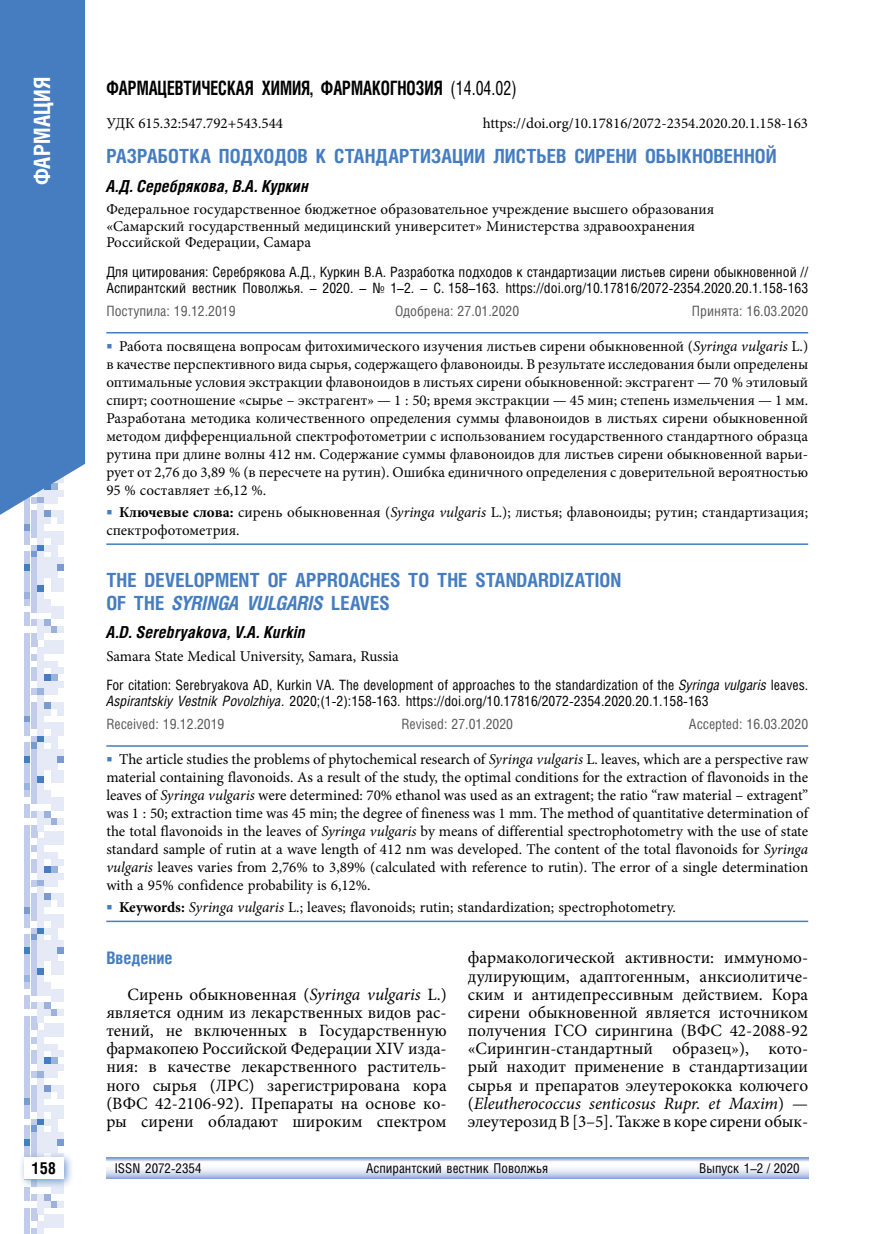
<style>
.page{position:relative;width:872px;height:1234px;background:#fff}
.page>*{position:absolute;margin:0;border:0;box-sizing:border-box;transform-origin:0 0}
.t1{font:700 22.5px "Helios Cond C";letter-spacing:.01em;color:#fff}
.t2{font:700 19.8px "Helios Cond C";color:#000;scale:.83 1}
.t3{font:19.8px "Helios Cond C";color:#000;scale:.83 1}
.t4{font:700 19.5px/22.5px "Helios Cond C";color:#457dc0}
.t5{font:17.25px/18.1px "Minion Pro";color:#000;text-align:justify}
.t6{font:700 17.25px "Helios Cond C";color:#457dc0}
.t7{font:italic 700 16.5px "Helios Cond C";letter-spacing:.02em;color:#000}
.t8{font:700 16.5px "Helios Cond C";color:#000}
.t9{font:15px/18px "Minion Pro";color:#000}
.t10{font:14.25px/16.5px "Helios Cond C";color:#000}
.t11{font:14.25px "Helios Cond C";color:#58595b}
.t12{font:13.5px "Helios Cond C";color:#000}
.s1{font-weight:700}
.s2{color:#457dc0}
.s3{font-style:italic}
</style>
<div class="page">
<svg style="left:24px;top:527px;width:40px;height:37px"></svg>
<div style="left:24px;top:564px;width:6px;height:7px;background:#457dc0"></div>
<div style="left:31px;top:564px;width:6px;height:7px;background:#c0cce9"></div>
<div style="left:38px;top:564px;width:6px;height:7px;background:#e6eaf6"></div>
<div style="left:44px;top:564px;width:6px;height:7px;background:#e6eaf6"></div>
<div style="left:51px;top:564px;width:6px;height:7px;background:#e6eaf6"></div>
<div style="left:58px;top:564px;width:6px;height:7px;background:#799bd0"></div>
<svg style="left:24px;top:571px;width:40px;height:144px"></svg>
<div style="left:24px;top:715px;width:6px;height:7px;background:#799bd0"></div>
<div style="left:31px;top:715px;width:6px;height:7px;background:#c0cce9"></div>
<div style="left:38px;top:715px;width:6px;height:7px;background:#e6eaf6"></div>
<svg style="left:24px;top:722px;width:40px;height:47px"></svg>
<div style="left:24px;top:769px;width:6px;height:7px;background:#c0cce9"></div>
<div style="left:31px;top:769px;width:6px;height:7px;background:#c0cce9"></div>
<div style="left:38px;top:769px;width:6px;height:7px;background:#e6eaf6"></div>
<div style="left:51px;top:769px;width:6px;height:7px;background:#e6eaf6"></div>
<div style="left:58px;top:769px;width:6px;height:7px;background:#e6eaf6"></div>
<svg style="left:24px;top:776px;width:40px;height:253px"></svg>
<div style="left:24px;top:1029px;width:6px;height:7px;background:#c0cce9"></div>
<div style="left:38px;top:1029px;width:6px;height:7px;background:#e6eaf6"></div>
<div style="left:44px;top:1029px;width:6px;height:7px;background:#e6eaf6"></div>
<div style="left:51px;top:1029px;width:6px;height:7px;background:#e6eaf6"></div>
<div style="left:58px;top:1029px;width:6px;height:7px;background:#e6eaf6"></div>
<svg style="left:24px;top:1036px;width:40px;height:41px"></svg>
<div style="left:24px;top:1077px;width:6px;height:7px;background:#c0cce9"></div>
<div style="left:38px;top:1077px;width:6px;height:7px;background:#e6eaf6"></div>
<svg style="left:24px;top:1084px;width:40px;height:54px"></svg>
<div style="left:24px;top:1138px;width:6px;height:7px;background:#457dc0"></div>
<div style="left:31px;top:1138px;width:6px;height:7px;background:#c0cce9"></div>
<div style="left:38px;top:1138px;width:6px;height:7px;background:#e6eaf6"></div>
<div style="left:44px;top:1138px;width:6px;height:7px;background:#e6eaf6"></div>
<div style="left:51px;top:1138px;width:6px;height:7px;background:#e6eaf6"></div>
<div style="left:58px;top:1138px;width:6px;height:7px;background:#799bd0"></div>
<svg style="left:24px;top:1145px;width:40px;height:6px"></svg>
<div style="left:24px;top:1186px;width:6px;height:7px;background:#c0cce9"></div>
<div style="left:51px;top:1186px;width:6px;height:7px;background:#e6eaf6"></div>
<div style="left:58px;top:1186px;width:6px;height:7px;background:#e6eaf6"></div>
<svg style="left:24px;top:1193px;width:40px;height:40px"></svg>
<div style="left:18px;top:1151px;width:56px;height:37px;background:#457dc0;opacity:.75"></div>
<div style="left:24px;top:1157px;width:40px;height:21px;background:#fff"></div>
<svg style="left:0;top:0;width:85px;height:527px;background:#5085c4"></svg>
<svg style="left:106px;top:1157px;width:702px;height:21px"></svg>
<hr style="left:106px;top:332px;width:702px;height:1px;background:#457dc0">
<hr style="left:106px;top:543px;width:702px;height:2px;background:#457dc0">
<hr style="left:106px;top:745px;width:702px;height:1px;background:#457dc0">
<hr style="left:106px;top:920px;width:702px;height:1px;background:#457dc0">
<h1 class="t1" style="left:29px;top:185px;width:110px;rotate:-90deg">Фармация</h1>
<h2 class="t2" style="left:106px;top:76px;width:28px">ФАРМАЦ</h2>
<h2 class="t2" style="left:167px;top:76px;width:138px">ЕВТИЧЕСКАЯ ХИМИЯ</h2>
<h2 class="t2" style="left:310px;top:76px;width:41px">, ФАРМА</h2>
<h2 class="t3" style="left:372px;top:76px;width:175px"><span class="s1">КОГНОЗИЯ</span> (14.04.02)</h2>
<p class="t9" style="left:106px;top:114px;width:178px">УДК 615.32:547.792+543.544</p>
<p class="t9" style="left:483px;top:114px;width:327px">https://doi.org/10.17816/2072-2354.2020.20.1.158-163</p>
<h3 class="t4" style="left:106px;top:145px;width:347px">РАЗРАБОТКА ПОДХОДОВ К СТАНДАРТИЗАЦИИ</h3>
<h3 class="t4" style="left:493px;top:145px;width:285px">ЛИСТЬЕВ СИРЕНИ ОБЫКНОВЕННОЙ</h3>
<p class="t7" style="left:106px;top:176px;width:204px">А.Д. Серебрякова, В.А. Куркин</p>
<p class="t9" style="left:106px;top:201px;width:609px;line-height:16.5px">Федеральное государственное бюджетное образовательное учреждение высшего образования «Самарский государственный медицинский университет» Министерства здравоохранения<br>Российской Федерации, Самара</p>
<p class="t10" style="left:106px;top:263px;width:703px">Для цитирования: Серебрякова А.Д., Куркин В.А. Разработка подходов к стандартизации листьев сирени обыкновенной //<br>Аспирантский вестник Поволжья. – 2020. – № 1–2. – С. 158–163. https://doi.org/10.17816/2072-2354.2020.20.1.158-163</p>
<p class="t11" style="left:106px;top:302px;width:131px">Поступила: 19.12.2019</p>
<p class="t11" style="left:395px;top:302px;width:125px">Одобрена: 27.01.2020</p>
<p class="t11" style="left:692px;top:302px;width:118px">Принята: 16.03.2020</p>
<p class="t9" style="left:106px;top:337px;width:703px;text-align:justify"><span class="s2">■</span> Работа посвящена вопросам фитохимического изучения листьев сирени обыкновенной (<span class="s3">Syringa vulgaris</span> L.) в качестве перспективного вида сырья, содержащего флавоноиды. В результате исследования были определены оптимальные условия экстракции флавоноидов в листьях сирени обыкновенной: экстрагент — 70 % этиловый спирт; соотношение «сырье – экстрагент» — 1 : 50; время экстракции — 45 мин; степень измельчения — 1 мм.<br>Разработана методика количественного определения суммы флавоноидов в листьях сирени обыкновенной методом дифференциальной спектрофотометрии с использованием государственного стандартного образца рутина при длине волны 412 нм. Содержание суммы флавоноидов для листьев сирени обыкновенной варьи&shy;рует от 2,76 до 3,89 % (в пересчете на рутин). Ошибка единичного определения с доверительной вероятностью 95 % составляет ±6,12 %.</p>
<p class="t9" style="left:106px;top:503px;width:703px"><span class="s2">■</span> <span class="s1">Ключевые слова:</span> сирень обыкновенная (<span class="s3">Syringa vulgaris</span> L.); листья; флавоноиды; рутин; стандартизация; спектрофотометрия.</p>
<h3 class="t4" style="left:106px;top:568px;width:516px">THE DEVELOPMENT OF APPROACHES TO THE STANDARDIZATION<br>OF THE <span class="s3">SYRINGA VULGARIS</span> LEAVES</h3>
<p class="t7" style="left:106px;top:622px;width:201px">A.D. Serebryakova, V.А. Кurkin</p>
<p class="t9" style="left:106px;top:646px;width:294px">Samara State Medical University, Samara, Russia</p>
<p class="t10" style="left:106px;top:676px;width:703px">For citation: Serebryakova AD, Кurkin VА. The development of approaches to the standardization of the <span class="s3">Syringa vulgaris</span> leaves.<br><span class="s3">Aspirantskiy Vestnik Povolzhiya.</span> 2020;(1‑2):158-163. https://doi.org/10.17816/2072-2354.2020.20.1.158-163</p>
<p class="t11" style="left:106px;top:715px;width:120px">Received: 19.12.2019</p>
<p class="t11" style="left:401px;top:715px;width:113px">Revised: 27.01.2020</p>
<p class="t11" style="left:689px;top:715px;width:121px">Accepted: 16.03.2020</p>
<p class="t9" style="left:106px;top:749px;width:703px;text-align:justify"><span class="s2">■</span> The article studies the problems of phytochemical research of <span class="s3">Syringa vulgaris</span> L. leaves, which are a perspective raw material containing flavonoids. As a result of the study, the optimal conditions for the extraction of flavonoids in the leaves of <span class="s3">Syringa vulgaris</span> were determined: 70% ethanol was used as an extragent; the ratio “raw material – extragent” was 1 : 50; extraction time was 45 min; the degree of fineness was 1 mm. The method of quantitative determination of the total flavonoids in the leaves of <span class="s3">Syringa vulgaris</span> by means of differential spectrophotometry with the use of state standard sample of rutin at a wave length of 412 nm was developed. The content of the total flavonoids for <span class="s3">Syringa vulgaris</span> leaves varies from 2,76% to 3,89% (calculated with reference to rutin). The error of a single determination with a 95% confidence probability is 6,12%.</p>
<p class="t9" style="left:106px;top:898px;width:571px"><span class="s2">■</span> <span class="s1">Keywords:</span> <span class="s3">Syringa vulgaris</span> L.; leaves; flavonoids; rutin; standardization; spectrophotometry.</p>
<p class="t6" style="left:106px;top:946px;width:68px">Введение</p>
<p class="t5" style="left:106px;top:985px;width:342px;text-indent:21px">Сирень обыкновенная (<span class="s3">Syringa vulgaris</span> L.) является одним из лекарственных видов рас&shy;тений, не включенных в Государственную фармакопею Российской Федерации XIV изда&shy;ния: в качестве лекарственного раститель&shy;ного сырья (ЛРС) зарегистрирована кора (ВФС 42‑2106‑92). Препараты на основе ко&shy;ры сирени обладают широким спектром</p>
<p class="t5" style="left:468px;top:948px;width:342px">фармакологической активности: иммуномо&shy;дулирующим, адаптогенным, анксиолитиче&shy;ским и антидепрессивным действием. Кора сирени обыкновенной является источником получения ГСО cирингина (ВФС 42-2088-92 «Cирингин-стандартный образец»), кото&shy;рый находит применение в стандартизации сырья и препаратов элеутерококка колючего (<span class="s3">Eleutherococcus senticosus Rupr. et Maxim</span>) — элеутерозид В [3–5]. Также в коре сирени обык-</p>
<p class="t8" style="left:32px;top:1158px;width:26px">158</p>
<p class="t12" style="left:115px;top:1159px;width:88px">ISSN 2072-2354</p>
<p class="t12" style="left:366px;top:1159px;width:183px">Аспирантский вестник Поволжья</p>
<p class="t12" style="left:699px;top:1159px;width:102px">Выпуск 1–2 / 2020</p>
</div>
